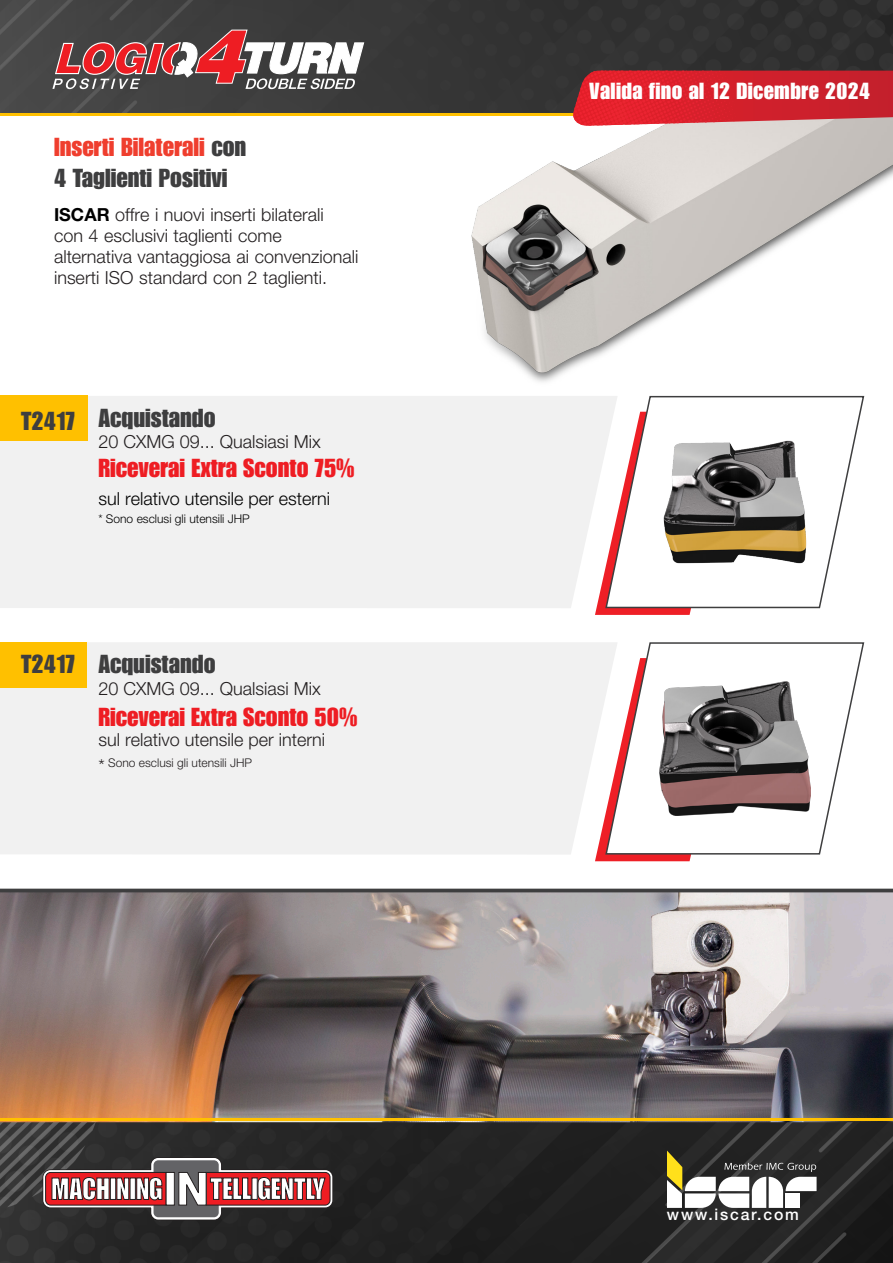
<style>
.page{position:relative;width:893px;height:1263px;background:#fff}
.page>*{position:absolute;margin:0;border:0;box-sizing:border-box;transform-origin:0 0}
.t1{font:25.5px/30.6px "Impact LT Std";color:#3e3e3f}
.t2{font:25.5px "Impact LT Std";color:#ee1d23}
.t3{font:22.8px "Impact LT Std";letter-spacing:.015em;color:#fff}
.t4{font:300 18px/21px "Helvetica Neue LTW1 G";color:#231f20}
.t5{font:300 18px "Helvetica Neue LTW1 G";color:#000}
.t6{font:500 15.9px "Helvetica Neue LT Std";letter-spacing:.115em;color:#fff}
.t7{font:300 12px "Helvetica Neue LTW1 G";color:#231f20}
.t8{font:300 12px "Helvetica Neue LTW1 G";color:#000}
.s1{color:#ef3e2e}
.s2{font-weight:700;color:#000}
.s3{font-size:18px}
</style>
<div class="page">
<img style="left:0;top:0;width:893px;height:1263px">
<svg style="left:667px;top:1150px;width:150px;height:58px"></svg>
<svg style="left:43px;top:1157px;width:290px;height:63px"></svg>
<hr style="left:0;top:1118px;width:893px;height:3px;background:#ffc000">
<hr style="left:0;top:113px;width:893px;height:2px;background:#ffc000">
<svg style="left:573px;top:71px;width:320px;height:55px;background:#d22f39"></svg>
<svg style="left:595px;top:608px;width:140px;height:7px"></svg>
<svg style="left:595px;top:854px;width:140px;height:7px"></svg>
<svg style="left:604px;top:641px;width:261px;height:214px"></svg>
<svg style="left:604px;top:395px;width:261px;height:214px"></svg>
<div style="left:0;top:642px;width:618px;height:212px;background:#f1f1f1"></div>
<div style="left:0;top:396px;width:618px;height:212px;background:#f1f1f1"></div>
<svg style="left:52px;top:30px;width:312px;height:59px"></svg>
<div style="left:0;top:396px;width:48px;height:45px;background:#ffc000"></div>
<div style="left:0;top:642px;width:86px;height:45px;background:#ffc000"></div>
<div style="left:1px;top:395px;width:86px;height:45px;background:#ffc000"></div>
<h1 class="t1" style="left:54px;top:132px;width:194px"><span class="s1">Inserti Bilaterali</span> con<br>4 Taglienti Positivi</h1>
<p class="t4" style="left:54px;top:204px;width:306px"><span class="s2">ISCAR</span> offre i nuovi inserti bilaterali<br>con 4 esclusivi taglienti come alternativa vantaggiosa ai convenzionali inserti ISO standard con 2 taglienti.</p>
<h1 class="t1" style="left:21px;top:404px;width:11px">1</h1>
<h1 class="t1" style="left:21px;top:405px;width:55px">T2417</h1>
<h1 class="t1" style="left:98px;top:402px;width:119px">Acquistando</h1>
<p class="t4" style="left:98px;top:431px;width:224px">20 CXMG 09... Qualsiasi Mix</p>
<h1 class="t2" style="left:98px;top:453px;width:258px">Riceverai Extra Sconto 75%</h1>
<p class="t5" style="left:98px;top:487px;width:233px">sul relativo utensile per esterni</p>
<p class="t8" style="left:98px;top:511px;width:153px">* Sono esclusi gli utensili JHP</p>
<h1 class="t1" style="left:21px;top:648px;width:55px">T22 417</h1>
<h1 class="t1" style="left:98px;top:649px;width:119px">Acquistando</h1>
<p class="t4" style="left:98px;top:678px;width:224px">20 CXMG 09... Qualsiasi Mix</p>
<h1 class="t2" style="left:98px;top:702px;width:261px">Riceverai Extra Sconto 50%</h1>
<p class="t4" style="left:98px;top:729px;width:228px">sul relativo utensile per interni</p>
<p class="t7" style="left:99px;top:755px;width:155px"><span class="s3">*</span> Sono esclusi gli utensili JHP</p>
<p class="t3" style="left:589px;top:78px;width:282px">Valida fino al 12 Dicembre 2024</p>
<p class="t6" style="left:667px;top:1205px;width:133px">www.iscar.com</p>
</div>
